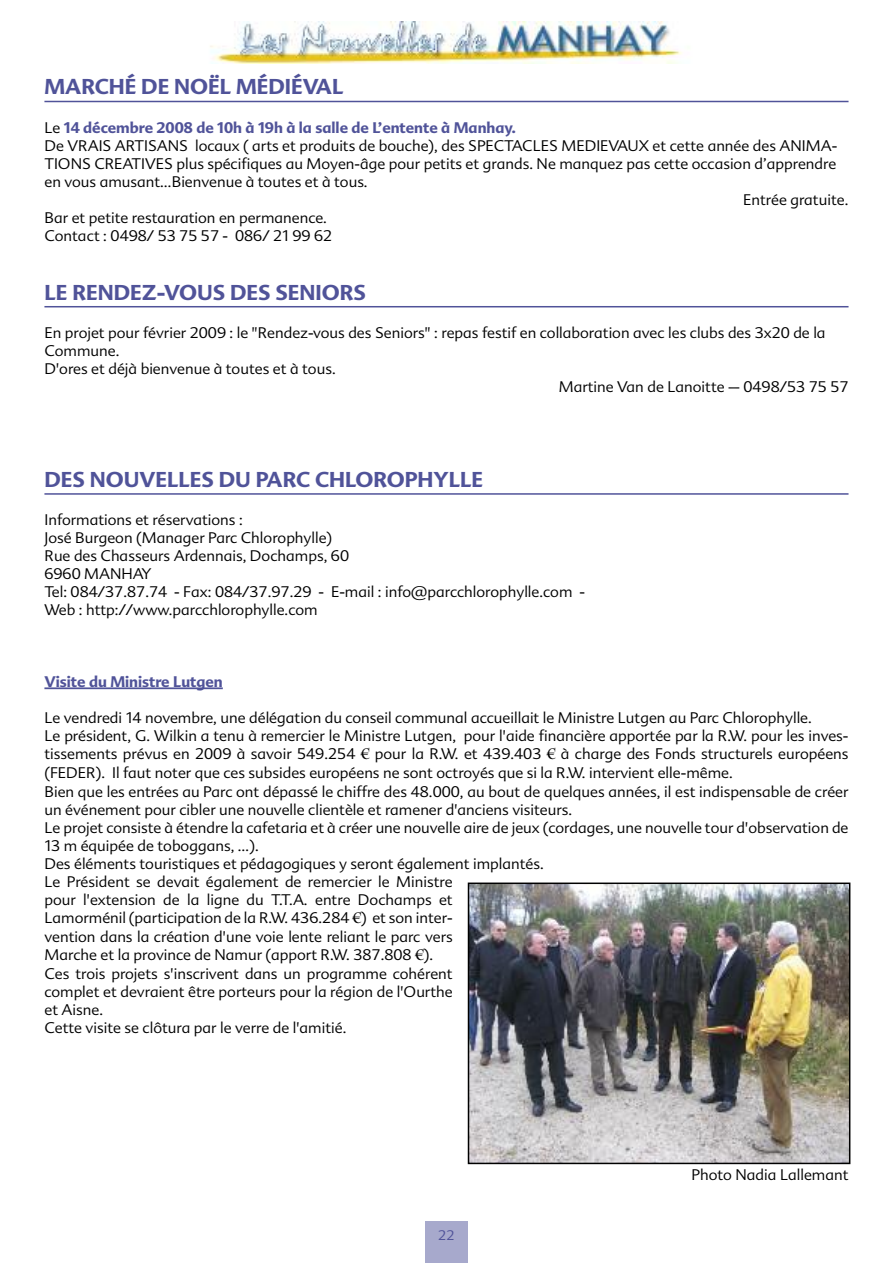
<style>
.page{position:relative;width:893px;height:1263px;background:#fff}
.page>*{position:absolute;margin:0;border:0;box-sizing:border-box;transform-origin:0 0}
.t1{font:700 21px "Advert";color:#505399}
.t2{font:300 15px/18.1px "Advert";color:#000}
.t3{font:700 15px "Advert";color:#505399}
.t4{font:300 13.5px "Advert";color:#505399}
.s1{font-weight:300;color:#000}
.s2{font-family:"Charlemagne Std";font-weight:700}
</style>
<div class="page">
<img style="left:210px;top:21px;width:472px;height:43px">
<div style="left:425px;top:1220px;width:43px;height:43px;background:#a7a9cc"></div>
<hr style="left:44px;top:101px;width:804px;height:1px;background:#505399">
<hr style="left:44px;top:306px;width:804px;height:1px;background:#505399">
<hr style="left:44px;top:493px;width:804px;height:2px;background:#505399">
<hr style="left:44px;top:687px;width:179px;height:2px;background:#505399">
<img style="left:471px;top:885px;width:376px;height:276px">
<div style="left:468px;top:882px;width:382px;height:282px;border:2px solid #000"></div>
<h1 class="t1" style="left:44px;top:75px;width:301px">MARCHÉ DE NOËL MÉDIÉVAL</h1>
<p class="t3" style="left:44px;top:119px;width:473px"><span class="s1">Le</span> 14 décembre 2008 de 10h à 19h à la salle de L’entente à Manhay.</p>
<p class="t2" style="left:44px;top:137px;width:794px">De VRAIS ARTISANS locaux ( arts et produits de bouche), des SPECTACLES MEDIEVAUX et cette année des ANIMA-</p>
<p class="t2" style="left:44px;top:155px;width:793px">TIONS CREATIVES plus spécifiques au Moyen-âge pour petits et grands. Ne manquez pas cette occasion d’apprendre</p>
<p class="t2" style="left:44px;top:173px;width:325px">en vous amusant…Bienvenue à toutes et à tous.</p>
<p class="t2" style="left:743px;top:191px;width:107px">Entrée gratuite.</p>
<p class="t2" style="left:44px;top:209px;width:284px">Bar et petite restauration en permanence.</p>
<p class="t2" style="left:44px;top:227px;width:289px">Contact : 0498/ 53 75 57 - 086/ 21 99 62</p>
<h1 class="t1" style="left:44px;top:280px;width:323px">LE RENDEZ-VOUS DES SENIORS</h1>
<p class="t2" style="left:44px;top:324px;width:783px">En projet pour février 2009 : le "Rendez-vous des Seniors" : repas festif en collaboration avec les clubs des 3x20 de la</p>
<p class="t2" style="left:44px;top:342px;width:77px">Commune.</p>
<p class="t2" style="left:44px;top:360px;width:293px">D'ores et déjà bienvenue à toutes et à tous.</p>
<p class="t2" style="left:559px;top:378px;width:291px">Martine Van de Lanoitte – 0498/53 75 57</p>
<h1 class="t1" style="left:44px;top:467px;width:440px">DES NOUVELLES DU PARC CHLOROPHYLLE</h1>
<p class="t2" style="left:44px;top:511px;width:542px">Informations et réservations :<br>José Burgeon (Manager Parc Chlorophylle)<br>Rue des Chasseurs Ardennais, Dochamps, 60<br>6960 MANHAY<br>Tel: 084/37.87.74 - Fax: 084/37.97.29 - E-mail : info@parcchlorophylle.com - Web : http://www.parcchlorophylle.com</p>
<p class="t3" style="left:44px;top:673px;width:180px">Visite du Ministre Lutgen</p>
<p class="t2" style="left:44px;top:709px;width:806px">Le vendredi 14 novembre, une délégation du conseil communal accueillait le Ministre Lutgen au Parc Chlorophylle.<br>Le président, G. Wilkin a tenu à remercier le Ministre Lutgen, pour l'aide financière apportée par la R.W. pour les inves&shy;tissements prévus en 2009 à savoir 549.254 <span class="s2">€</span> pour la R.W. et 439.403 <span class="s2">€</span> à charge des Fonds structurels européens (FEDER). Il faut noter que ces subsides européens ne sont octroyés que si la R.W. intervient elle-même.<br>Bien que les entrées au Parc ont dépassé le chiffre des 48.000, au bout de quelques années, il est indispensable de créer un événement pour cibler une nouvelle clientèle et ramener d'anciens visiteurs.<br>Le projet consiste à étendre la cafetaria et à créer une nouvelle aire de jeux (cordages, une nouvelle tour d'observation de 13 m équipée de toboggans, …).<br>Des éléments touristiques et pédagogiques y seront également implantés.<br>Le Président se devait également de remercier le Ministre<br>pour l'extension de la ligne du T.T.A. entre Dochamps et<br>Lamorménil (participation de la R.W. 436.284 <span class="s2">€</span>) et son inter-<br>vention dans la création d'une voie lente reliant le parc vers<br>Marche et la province de Namur (apport R.W. 387.808 <span class="s2">€</span>).<br>Ces trois projets s'inscrivent dans un programme cohérent<br>complet et devraient être porteurs pour la région de l'Ourthe<br>et Aisne.<br>Cette visite se clôtura par le verre de l'amitié.</p>
<p class="t4" style="left:438px;top:1227px;width:18px">22</p>
<p class="t2" style="left:692px;top:1166px;width:158px">Photo Nadia Lallemant</p>
</div>
